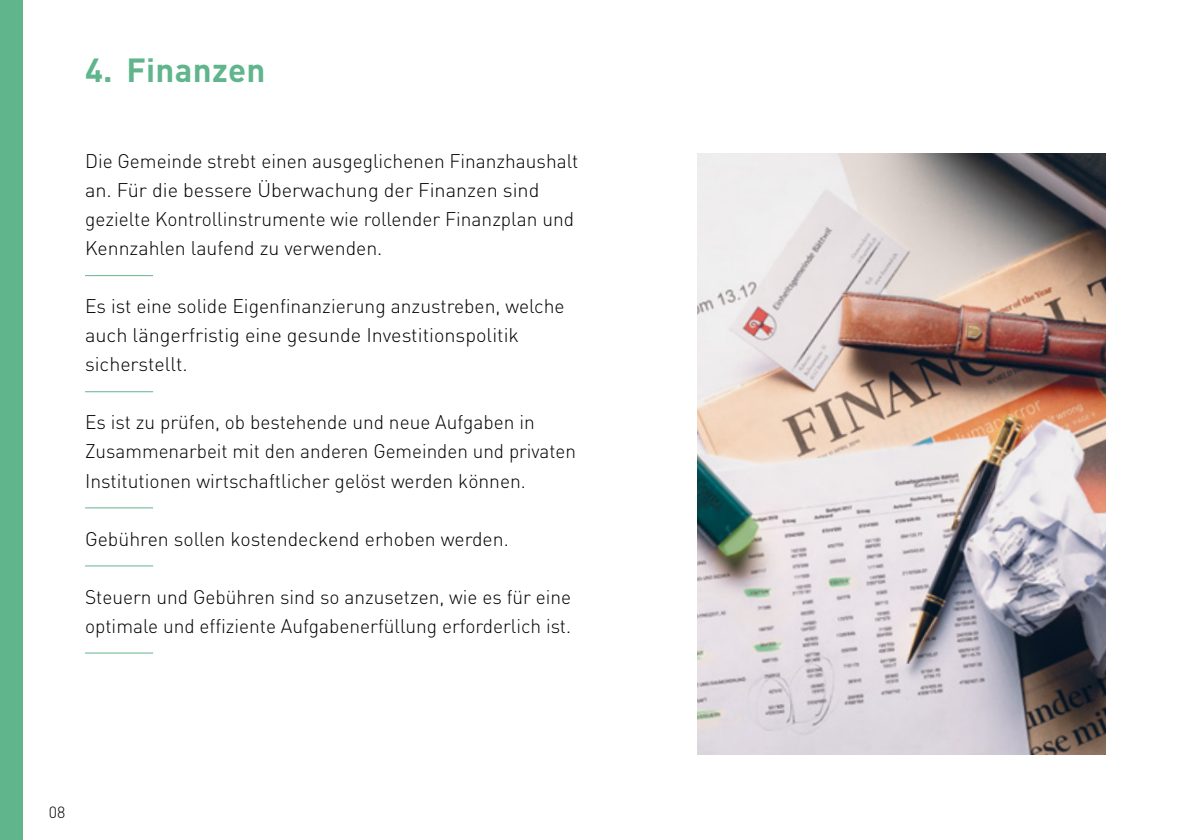
<style>
.page{position:relative;width:1191px;height:840px;background:#fff}
.page>*{position:absolute;margin:0;border:0;box-sizing:border-box;transform-origin:0 0}
.t1{font:700 33px "DIN Pro";letter-spacing:.01em;color:#60b58d}
.t2{font:300 19.6px/29px "DIN Pro";color:#000}
.t3{font:300 16px "DIN Pro";color:#000}
</style>
<div class="page">
<hr style="left:85px;top:275px;width:68px;height:1px;background:#60b58d">
<hr style="left:85px;top:391px;width:68px;height:1px;background:#60b58d">
<hr style="left:85px;top:507px;width:68px;height:1px;background:#60b58d">
<hr style="left:85px;top:565px;width:68px;height:1px;background:#60b58d">
<hr style="left:85px;top:652px;width:68px;height:1px;background:#60b58d">
<div style="left:0;top:0;width:23px;height:839px;background:#60b58d"></div>
<img style="left:697px;top:153px;width:409px;height:601px">
<h1 class="t1" style="left:85px;top:48px;width:182px">4. Finanzen</h1>
<p class="t2" style="left:85px;top:146px;width:495px">Die Gemeinde strebt einen ausgeglichenen Finanzhaushalt an. Für die bessere Überwachung der Finanzen sind gezielte Kontrollinstrumente wie rollender Finanzplan und Kennzahlen laufend zu verwenden.</p>
<p class="t2" style="left:85px;top:291px;width:481px">Es ist eine solide Eigenfinanzierung anzustreben, welche auch längerfristig eine gesunde Investitionspolitik sicherstellt.</p>
<p class="t2" style="left:85px;top:407px;width:492px">Es ist zu prüfen, ob bestehende und neue Aufgaben in<br>Zusammenarbeit mit den anderen Gemeinden und privaten<br>Institutionen wirtschaftlicher gelöst werden können.</p>
<p class="t2" style="left:85px;top:523px;width:425px">Gebühren sollen kostendeckend erhoben werden.</p>
<p class="t2" style="left:85px;top:581px;width:488px">Steuern und Gebühren sind so anzusetzen, wie es für eine optimale und effiziente Aufgabenerfüllung erforderlich ist.</p>
<p class="t3" style="left:49px;top:801px;width:18px">08</p>
</div>
